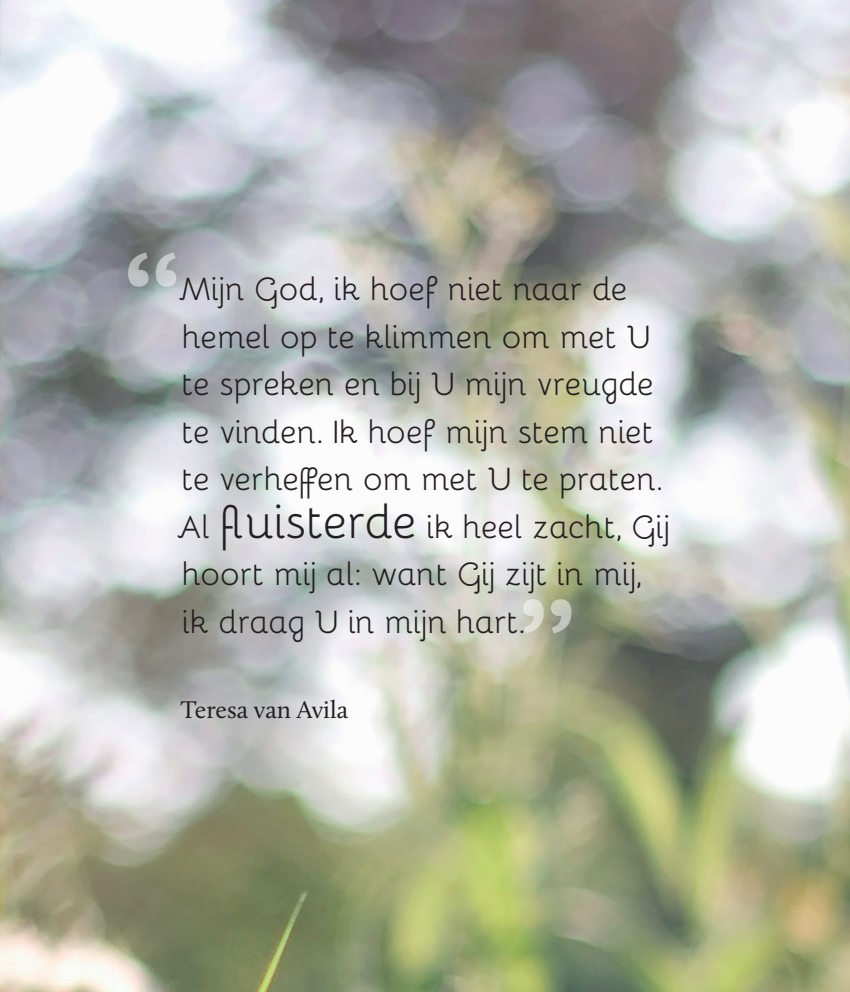
<style>
.page{position:relative;width:850px;height:992px;background:#fff}
.page>*{position:absolute;margin:0;border:0;box-sizing:border-box;transform-origin:0 0}
.t1{font:700 146.5px "Swift";color:#fff}
.t2{font:32.5px/47.5px "Bellota";letter-spacing:-.01em;color:#231f20}
.t3{font:25px "Calluna";color:#231f20}
.s1{font-size:47.5px}
</style>
<div class="page">
<img style="left:0;top:0;width:849px;height:992px">
<h1 class="t1" style="left:123px;top:224px;width:60px">“</h1>
<p class="t2" style="left:177px;top:263px;width:494px">Mijn God, ik hoef niet naar de hemel op te klimmen om met U te spreken en bij U mijn vreugde te vinden. Ik hoef mijn stem niet te verheffen om met U te praten.<br>Al <span class="s1">fluisterde</span> ik heel zacht, Gij hoort mij al: want Gij zijt in mij, ik draag U in mijn hart.</p>
<h1 class="t1" style="left:518px;top:571px;width:60px">”</h1>
<p class="t3" style="left:180px;top:694px;width:169px">Teresa van Avila</p>
</div>
